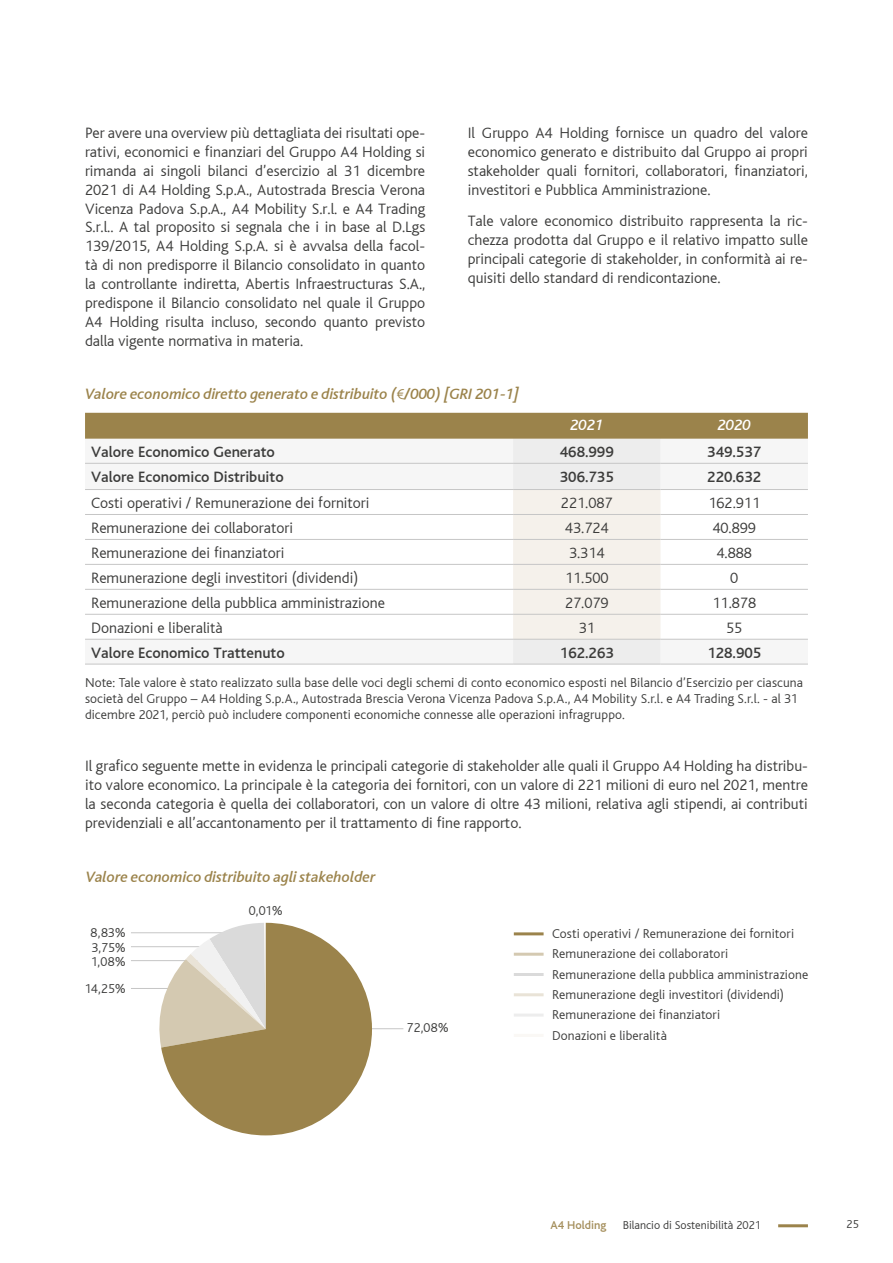
<style>
.page{position:relative;width:893px;height:1263px;background:#fff}
.page>*{position:absolute;margin:0;border:0;box-sizing:border-box;transform-origin:0 0}
.t1{font:300 15.75px/18.9px "Blisslight";color:#3c3c3b;text-align:justify}
.t2{font:500 15.75px "Blissmedium";color:#3c3c3b}
.t3{font:italic 500 15.75px "Blissmediumitalic";color:#9b834b}
.t4{font:italic 500 15.75px "Blissmediumitalic";color:#fff}
.t5{font:300 13.5px/20.4px "Blisslight";letter-spacing:.01em;color:#3c3c3b}
.t6{font:300 12px "Blisslight";color:#3c3c3b}
.t7{font:500 12px "Blissmedium";color:#a48e5b}
.s1{font-family:"Century Gothic Pro";font-weight:400;font-style:normal;font-size:13.5px}
</style>
<div class="page">
<hr style="left:778px;top:1224px;width:30px;height:3px;background:#9b834b">
<svg style="left:85px;top:413px;width:723px;height:251px"></svg>
<hr style="left:85px;top:539px;width:428px;height:1px;background:#c6c6c6">
<hr style="left:513px;top:539px;width:147px;height:1px;background:#c6c6c6">
<hr style="left:660px;top:539px;width:148px;height:1px;background:#c6c6c6">
<hr style="left:85px;top:564px;width:428px;height:1px;background:#c6c6c6">
<hr style="left:513px;top:564px;width:147px;height:1px;background:#c6c6c6">
<hr style="left:660px;top:564px;width:148px;height:1px;background:#c6c6c6">
<hr style="left:85px;top:664px;width:428px;height:1px;background:#c6c6c6">
<hr style="left:513px;top:664px;width:147px;height:1px;background:#c6c6c6">
<hr style="left:660px;top:664px;width:148px;height:1px;background:#c6c6c6">
<hr style="left:85px;top:463px;width:428px;height:1px;background:#c6c6c6">
<hr style="left:513px;top:463px;width:147px;height:1px;background:#c6c6c6">
<hr style="left:660px;top:463px;width:148px;height:1px;background:#c6c6c6">
<hr style="left:85px;top:489px;width:428px;height:1px;background:#c6c6c6">
<hr style="left:513px;top:489px;width:147px;height:1px;background:#c6c6c6">
<hr style="left:660px;top:489px;width:148px;height:1px;background:#c6c6c6">
<hr style="left:85px;top:514px;width:428px;height:1px;background:#c6c6c6">
<hr style="left:513px;top:514px;width:147px;height:1px;background:#c6c6c6">
<hr style="left:660px;top:514px;width:148px;height:1px;background:#c6c6c6">
<hr style="left:85px;top:589px;width:428px;height:1px;background:#c6c6c6">
<hr style="left:513px;top:589px;width:147px;height:1px;background:#c6c6c6">
<hr style="left:660px;top:589px;width:148px;height:1px;background:#c6c6c6">
<hr style="left:85px;top:614px;width:428px;height:1px;background:#c6c6c6">
<hr style="left:513px;top:614px;width:147px;height:1px;background:#c6c6c6">
<hr style="left:660px;top:614px;width:148px;height:1px;background:#c6c6c6">
<hr style="left:85px;top:639px;width:428px;height:1px;background:#c6c6c6">
<hr style="left:513px;top:639px;width:147px;height:1px;background:#c6c6c6">
<hr style="left:660px;top:639px;width:148px;height:1px;background:#c6c6c6">
<hr style="left:131px;top:932px;width:118px;height:1px;background:#c6c6c6">
<hr style="left:131px;top:960px;width:118px;height:1px;background:#c6c6c6">
<hr style="left:131px;top:988px;width:118px;height:1px;background:#c6c6c6">
<hr style="left:286px;top:1028px;width:117px;height:1px;background:#c6c6c6">
<hr style="left:131px;top:946px;width:118px;height:1px;background:#c6c6c6">
<svg style="left:155px;top:923px;width:217px;height:212px"></svg>
<hr style="left:514px;top:932px;width:30px;height:3px;background:#9b834b">
<hr style="left:514px;top:953px;width:30px;height:3px;background:#d4c9b1">
<hr style="left:514px;top:973px;width:30px;height:3px;background:#dadada">
<hr style="left:514px;top:993px;width:30px;height:3px;background:#e9e3d7">
<hr style="left:514px;top:1013px;width:30px;height:3px;background:#ededed">
<hr style="left:514px;top:1034px;width:30px;height:3px;background:#faf8f5">
<p class="t1" style="left:85px;top:124px;width:342px">Per avere una overview più dettagliata dei risultati ope&shy;rativi, economici e finanziari del Gruppo A4 Holding si rimanda ai singoli bilanci d’esercizio al 31 dicembre 2021 di A4 Holding S.p.A., Autostrada Brescia Verona Vicenza Padova S.p.A., A4 Mobility S.r.l. e A4 Trading S.r.l.. A tal proposito si segnala che i in base al D.Lgs 139/2015, A4 Holding S.p.A. si è avvalsa della facol&shy;tà di non predisporre il Bilancio consolidato in quanto la controllante indiretta, Abertis Infraestructuras S.A., predispone il Bilancio consolidato nel quale il Gruppo A4 Holding risulta incluso, secondo quanto previsto dalla vigente normativa in materia.</p>
<p class="t1" style="left:468px;top:124px;width:342px">Il Gruppo A4 Holding fornisce un quadro del valore economico generato e distribuito dal Gruppo ai propri stakeholder quali fornitori, collaboratori, finanziatori, investitori e Pubblica Amministrazione.</p>
<p class="t1" style="left:468px;top:212px;width:342px">Tale valore economico distribuito rappresenta la ric&shy;chezza prodotta dal Gruppo e il relativo impatto sulle principali categorie di stakeholder, in conformità ai re&shy;quisiti dello standard di rendicontazione.</p>
<p class="t3" style="left:85px;top:385px;width:436px">Valore economico diretto generato e distribuito (<span class="s1">€</span>/000) [GRI 201-1]</p>
<p class="t4" style="left:570px;top:417px;width:35px">2021</p>
<p class="t4" style="left:718px;top:417px;width:35px">2020</p>
<p class="t2" style="left:91px;top:443px;width:185px">Valore Economico Generato</p>
<p class="t2" style="left:560px;top:443px;width:55px">468.999</p>
<p class="t2" style="left:707px;top:443px;width:55px">349.537</p>
<p class="t2" style="left:91px;top:469px;width:194px">Valore Economico Distribuito</p>
<p class="t2" style="left:560px;top:469px;width:55px">306.735</p>
<p class="t2" style="left:707px;top:469px;width:55px">220.632</p>
<p class="t1" style="left:91px;top:494px;width:280px">Costi operativi / Remunerazione dei fornitori</p>
<p class="t1" style="left:561px;top:494px;width:53px">221.087</p>
<p class="t1" style="left:708px;top:494px;width:53px">162.911</p>
<p class="t1" style="left:91px;top:519px;width:203px">Remunerazione dei collaboratori</p>
<p class="t1" style="left:565px;top:519px;width:45px">43.724</p>
<p class="t1" style="left:712px;top:519px;width:45px">40.899</p>
<p class="t1" style="left:91px;top:544px;width:195px">Remunerazione dei finanziatori</p>
<p class="t1" style="left:569px;top:544px;width:37px">3.314</p>
<p class="t1" style="left:716px;top:544px;width:37px">4.888</p>
<p class="t1" style="left:91px;top:569px;width:269px">Remunerazione degli investitori (dividendi)</p>
<p class="t1" style="left:565px;top:569px;width:45px">11.500</p>
<p class="t1" style="left:730px;top:569px;width:10px">0</p>
<p class="t1" style="left:91px;top:594px;width:295px">Remunerazione della pubblica amministrazione</p>
<p class="t1" style="left:565px;top:594px;width:45px">27.079</p>
<p class="t1" style="left:712px;top:594px;width:45px">11.878</p>
<p class="t1" style="left:91px;top:618px;width:133px">Donazioni e liberalità</p>
<p class="t1" style="left:579px;top:618px;width:18px">31</p>
<p class="t1" style="left:726px;top:618px;width:18px">55</p>
<p class="t2" style="left:91px;top:644px;width:195px">Valore Economico Trattenuto</p>
<p class="t2" style="left:560px;top:644px;width:55px">162.263</p>
<p class="t2" style="left:707px;top:644px;width:55px">128.905</p>
<p class="t5" style="left:85px;top:674px;width:719px;line-height:16.2px">Note: Tale valore è stato realizzato sulla base delle voci degli schemi di conto economico esposti nel Bilancio d’Esercizio per ciascuna società del Gruppo – A4 Holding S.p.A., Autostrada Brescia Verona Vicenza Padova S.p.A., A4 Mobility S.r.l. e A4 Trading S.r.l. - al 31 dicembre 2021, perciò può includere componenti economiche connesse alle operazioni infragruppo.</p>
<p class="t1" style="left:85px;top:757px;width:724px">Il grafico seguente mette in evidenza le principali categorie di stakeholder alle quali il Gruppo A4 Holding ha distribu&shy;ito valore economico. La principale è la categoria dei fornitori, con un valore di 221 milioni di euro nel 2021, mentre la seconda categoria è quella dei collaboratori, con un valore di oltre 43 milioni, relativa agli stipendi, ai contributi previdenziali e all’accantonamento per il trattamento di fine rapporto.</p>
<p class="t3" style="left:86px;top:869px;width:291px">Valore economico distribuito agli stakeholder</p>
<p class="t5" style="left:91px;top:926px;width:37px;line-height:14.4px;text-align:justify">8,83% 3,75% 1,08%</p>
<p class="t5" style="left:84px;top:978px;width:43px">14,25%</p>
<p class="t5" style="left:249px;top:901px;width:35px">0,01%</p>
<p class="t5" style="left:407px;top:1017px;width:44px">72,08%</p>
<p class="t5" style="left:552px;top:923px;width:258px">Costi operativi / Remunerazione dei fornitori Remunerazione dei collaboratori Remunerazione della pubblica amministrazione Remunerazione degli investitori (dividendi)<br>Remunerazione dei finanziatori<br>Donazioni e liberalità</p>
<p class="t7" style="left:551px;top:1219px;width:57px">A4 Holding</p>
<p class="t6" style="left:623px;top:1219px;width:140px">Bilancio di Sostenibilità 2021</p>
<p class="t6" style="left:847px;top:1218px;width:14px">25</p>
</div>
